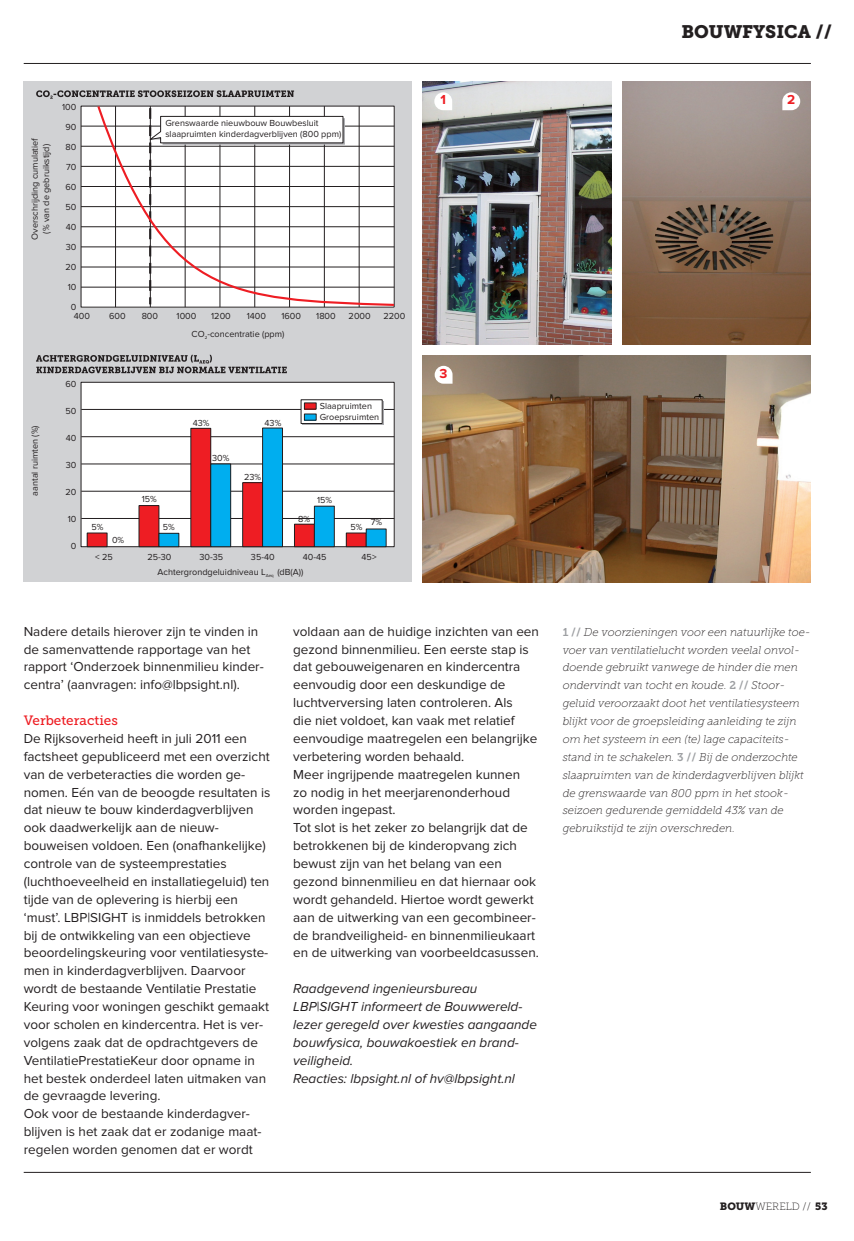
<style>
.page{position:relative;width:854px;height:1241px;background:#fff}
.page>*{position:absolute;margin:0;border:0;box-sizing:border-box;transform-origin:0 0}
.t1{font:18px "Museo Slab 900";color:#231f20}
.t2{font:13.5px/17.9px "Proxima Nova";color:#231f20}
.t3{font:italic 13.5px/17.9px "Proxima Nova";color:#231f20}
.t4{font:13.5px "Museo Slab 500";color:#ee1d23}
.t5{font:700 13.5px "Proxima Nova";color:#ee1d23}
.t6{font:italic 11.25px/17.9px "Museo Slab 100";color:#231f20}
.t7{font:10.5px "Museo Slab 100";color:#231f20}
.t8{font:9.15px/20px "Proxima Nova";color:#231f20}
.t9{font:4.5px "Proxima Nova";color:#231f20}
.s1{font-family:"Museo Slab 700";font-style:normal;color:#9d9fa2}
.s2{font-family:"Museo Slab 900"}
</style>
<div class="page">
<hr style="left:24px;top:63px;width:786px;height:1px;background:#231f20">
<hr style="left:24px;top:1171px;width:786px;height:1px;background:#231f20">
<div style="left:24px;top:82px;width:388px;height:500px;background:#d1d2d4"></div>
<svg style="left:36px;top:90px;width:258px;height:9px"></svg>
<svg style="left:81px;top:106px;width:313px;height:201px;background:#ece8e8"></svg>
<div style="left:81px;top:382px;width:313px;height:164px;background:#fff"></div>
<div style="left:81px;top:382px;width:313px;height:165px;border:1px solid #231f20"></div>
<hr style="left:81px;top:518px;width:313px;height:1px;background:#231f20">
<svg style="left:81px;top:491px;width:313px;height:1px"></svg>
<svg style="left:81px;top:463px;width:313px;height:1px"></svg>
<svg style="left:81px;top:436px;width:313px;height:1px"></svg>
<hr style="left:81px;top:409px;width:313px;height:1px;background:#231f20">
<div style="left:87px;top:533px;width:20px;height:13px;background:#ee1d23"></div>
<div style="left:87px;top:532px;width:20px;height:15px;border:1px solid #231f20"></div>
<div style="left:139px;top:505px;width:20px;height:41px;background:#ee1d23"></div>
<div style="left:139px;top:505px;width:20px;height:42px;border:1px solid #231f20"></div>
<div style="left:191px;top:428px;width:20px;height:118px;background:#ee1d23"></div>
<div style="left:190px;top:428px;width:21px;height:119px;border:1px solid #231f20"></div>
<div style="left:242px;top:482px;width:20px;height:64px;background:#ee1d23"></div>
<div style="left:242px;top:482px;width:21px;height:65px;border:1px solid #231f20"></div>
<div style="left:303px;top:401px;width:81px;height:24px;background:linear-gradient(to right,#262223,#262223)"></div>
<div style="left:301px;top:399px;width:81px;height:24px;background:#fff"></div>
<div style="left:301px;top:399px;width:81px;height:24px;border:1px solid #231f20"></div>
<div style="left:294px;top:524px;width:20px;height:22px;background:#ee1d23"></div>
<div style="left:294px;top:524px;width:20px;height:23px;border:1px solid #231f20"></div>
<div style="left:346px;top:533px;width:20px;height:13px;background:#ee1d23"></div>
<div style="left:346px;top:532px;width:20px;height:15px;border:1px solid #231f20"></div>
<div style="left:366px;top:529px;width:20px;height:17px;background:#00aeef"></div>
<div style="left:366px;top:528px;width:20px;height:19px;border:1px solid #231f20"></div>
<div style="left:314px;top:506px;width:20px;height:40px;background:#00aeef"></div>
<div style="left:314px;top:506px;width:20px;height:41px;border:1px solid #231f20"></div>
<div style="left:262px;top:428px;width:20px;height:118px;background:#00aeef"></div>
<div style="left:262px;top:427px;width:21px;height:120px;border:1px solid #231f20"></div>
<div style="left:211px;top:464px;width:20px;height:82px;background:#00aeef"></div>
<div style="left:210px;top:463px;width:21px;height:84px;border:1px solid #231f20"></div>
<div style="left:159px;top:533px;width:20px;height:13px;background:#00aeef"></div>
<div style="left:159px;top:533px;width:20px;height:14px;border:1px solid #231f20"></div>
<svg style="left:36px;top:355px;width:251px;height:18px"></svg>
<div style="left:304px;top:403px;width:12px;height:6px;background:#ee1d23"></div>
<div style="left:304px;top:414px;width:12px;height:6px;background:#00aeef"></div>
<img style="left:622px;top:82px;width:188px;height:262px">
<img style="left:422px;top:82px;width:189px;height:262px">
<img style="left:422px;top:355px;width:388px;height:227px">
<svg style="left:434px;top:92px;width:18px;height:18px"></svg>
<svg style="left:434px;top:366px;width:18px;height:17px"></svg>
<svg style="left:782px;top:92px;width:18px;height:18px"></svg>
<p class="t8" style="left:30px;top:239px;width:103px;line-height:11.1px;text-align:center;rotate:-90deg">Overschrijding cumulatief (% van de gebruikstijd)</p>
<p class="t8" style="left:62px;top:98px;width:16px;text-align:right">100<br>90<br>80<br>70<br>60<br>50<br>40<br>30<br>20<br>10<br>0</p>
<p class="t8" style="left:165px;top:118px;width:177px;line-height:11.1px">Grenswaarde nieuwbouw Bouwbesluit slaapruimten kinderdagverblijven (800 ppm)</p>
<p class="t8" style="left:74px;top:307px;width:18px">400</p>
<p class="t8" style="left:109px;top:307px;width:18px">600</p>
<p class="t8" style="left:142px;top:307px;width:18px">800</p>
<p class="t8" style="left:177px;top:307px;width:21px">1000</p>
<p class="t8" style="left:211px;top:307px;width:21px">1200</p>
<p class="t8" style="left:247px;top:307px;width:21px">1400</p>
<p class="t8" style="left:281px;top:307px;width:21px">1600</p>
<p class="t8" style="left:316px;top:307px;width:21px">1800</p>
<p class="t8" style="left:348px;top:307px;width:24px">2000</p>
<p class="t8" style="left:383px;top:307px;width:23px">2200</p>
<p class="t8" style="left:192px;top:324px;width:94px">CO -concentratie (ppm)</p>
<p class="t9" style="left:205px;top:335px;width:4px">2</p>
<p class="t8" style="left:26px;top:495px;width:72px;rotate:-90deg">aantal ruimte (%)</p>
<p class="t8" style="left:26px;top:444px;width:7px;rotate:-90deg">n</p>
<p class="t8" style="left:65px;top:375px;width:12px">60</p>
<p class="t8" style="left:65px;top:402px;width:12px">50</p>
<p class="t8" style="left:66px;top:429px;width:12px">40</p>
<p class="t8" style="left:66px;top:456px;width:12px">30</p>
<p class="t8" style="left:65px;top:483px;width:12px">20</p>
<p class="t8" style="left:68px;top:510px;width:10px">10</p>
<p class="t8" style="left:71px;top:537px;width:7px">0</p>
<p class="t8" style="left:91px;top:517px;width:14px">5%</p>
<p class="t8" style="left:112px;top:530px;width:14px">0%</p>
<p class="t8" style="left:142px;top:490px;width:17px">15%</p>
<p class="t8" style="left:163px;top:517px;width:14px">5%</p>
<p class="t8" style="left:193px;top:413px;width:18px">43%</p>
<p class="t8" style="left:212px;top:449px;width:19px">30%</p>
<p class="t8" style="left:264px;top:413px;width:18px">43%</p>
<p class="t8" style="left:244px;top:468px;width:19px">23%</p>
<p class="t8" style="left:319px;top:401px;width:61px;line-height:11.1px">Slaapruimten<br>Groepsruimten</p>
<p class="t8" style="left:317px;top:490px;width:17px">15%</p>
<p class="t8" style="left:298px;top:509px;width:13px">8%</p>
<p class="t8" style="left:350px;top:517px;width:14px">5%</p>
<p class="t8" style="left:370px;top:513px;width:13px">7%</p>
<p class="t8" style="left:95px;top:547px;width:19px">&lt; 25</p>
<p class="t8" style="left:147px;top:547px;width:26px">25-30</p>
<p class="t8" style="left:199px;top:547px;width:25px">30-35</p>
<p class="t8" style="left:251px;top:547px;width:25px">35-40</p>
<p class="t8" style="left:303px;top:547px;width:25px">40-45</p>
<p class="t8" style="left:361px;top:547px;width:16px">45&gt;</p>
<p class="t8" style="left:157px;top:563px;width:110px">Achtergrondgeluidniveau L</p>
<p class="t8" style="left:277px;top:563px;width:27px">(dB(A))</p>
<p class="t9" style="left:266px;top:574px;width:10px">Aeq</p>
<p class="t5" style="left:440px;top:94px;width:7px">1</p>
<p class="t5" style="left:439px;top:367px;width:9px">3</p>
<p class="t2" style="left:24px;top:623px;width:241px">Nadere details hierover zijn te vinden in de samenvattende rapportage van het rapport ‘Onderzoek binnenmilieu kinder&shy;centra’ (aanvragen: info@lbpsight.nl).</p>
<p class="t4" style="left:24px;top:715px;width:96px">Verbeteracties</p>
<p class="t2" style="left:24px;top:730px;width:248px">De Rijksoverheid heeft in juli 2011 een factsheet gepubliceerd met een overzicht van de verbeteracties die worden ge - nomen. Eén van de beoogde resultaten is dat nieuw te bouw kinderdagverblijven ook daadwerkelijk aan de nieuw&shy;bouweisen voldoen. Een (onafhankelijke) controle van de systeemprestaties (luchthoeveelheid en installatiegeluid) ten tijde van de oplevering is hierbij een ‘must’. LBP|SIGHT is inmiddels betrokken bij de ontwikkeling van een objectieve beoordelingskeuring voor ventilatiesyste&shy;men in kinderdagverblijven. Daarvoor wordt de bestaande Ventilatie Prestatie Keuring voor woningen geschikt gemaakt voor scholen en kindercentra. Het is ver&shy;volgens zaak dat de opdrachtgevers de VentilatiePrestatieKeur door opname in het bestek onderdeel laten uitmaken van de gevraagde levering.<br>Ook voor de bestaande kinderdagver - blijven is het zaak dat er zodanige maat - regelen worden genomen dat er wordt</p>
<p class="t2" style="left:293px;top:623px;width:247px">voldaan aan de huidige inzichten van een gezond binnenmilieu. Een eerste stap is dat gebouweigenaren en kindercentra eenvoudig door een deskundige de luchtverversing laten controleren. Als<br>die niet voldoet, kan vaak met relatief eenvoudige maatregelen een belangrijke verbetering worden behaald.<br>Meer ingrij pende maatregelen kunnen<br>zo nodig in het meerjarenonderhoud worden ingepast.<br>Tot slot is het zeker zo belangrijk dat de betrokkenen bij de kinderopvang zich bewust zijn van het belang van een gezond binnenmilieu en dat hiernaar ook wordt gehandeld. Hiertoe wordt gewerkt aan de uitwerking van een gecombineer - de brandveiligheid- en binnenmilieukaart en de uitwerking van voorbeeldcasussen.</p>
<p class="t3" style="left:293px;top:980px;width:245px">Raadgevend ingenieursbureau LBP|SIGHT informeert de Bouwwereld&shy;lezer geregeld over kwesties aangaande bouwfysica, bouwakoestiek en brand - veiligheid.<br>Reacties: lbpsight.nl of hv@lbpsight.nl</p>
<h1 class="t1" style="left:681px;top:21px;width:152px">BOUWFYSICA //</h1>
<p class="t5" style="left:787px;top:94px;width:10px">2</p>
<p class="t6" style="left:562px;top:624px;width:249px"><span class="s1">1 //</span> De voorzieningen voor een natuurlijke toe - voer van ventilatielucht worden veelal onvol&shy;doende gebruikt vanwege de hinder die men ondervindt van tocht en koude. <span class="s1">2 //</span> Stoor - geluid veroorzaakt doot het ventilatiesysteem blijkt voor de groepsleiding aanleiding te zijn om het systeem in een (te) lage capaciteits&shy;stand in te schakelen. <span class="s1">3 //</span> Bij de onderzochte slaapruimten van de kinderdagverblijven blijkt de grenswaarde van 800 ppm in het stook&shy;seizoen gedurende gemiddeld 43% van de gebruikstijd te zijn overschreden.</p>
<p class="t7" style="left:719px;top:1199px;width:109px"><span class="s2">BOUW</span>WERELD // <span class="s2">53</span></p>
</div>
